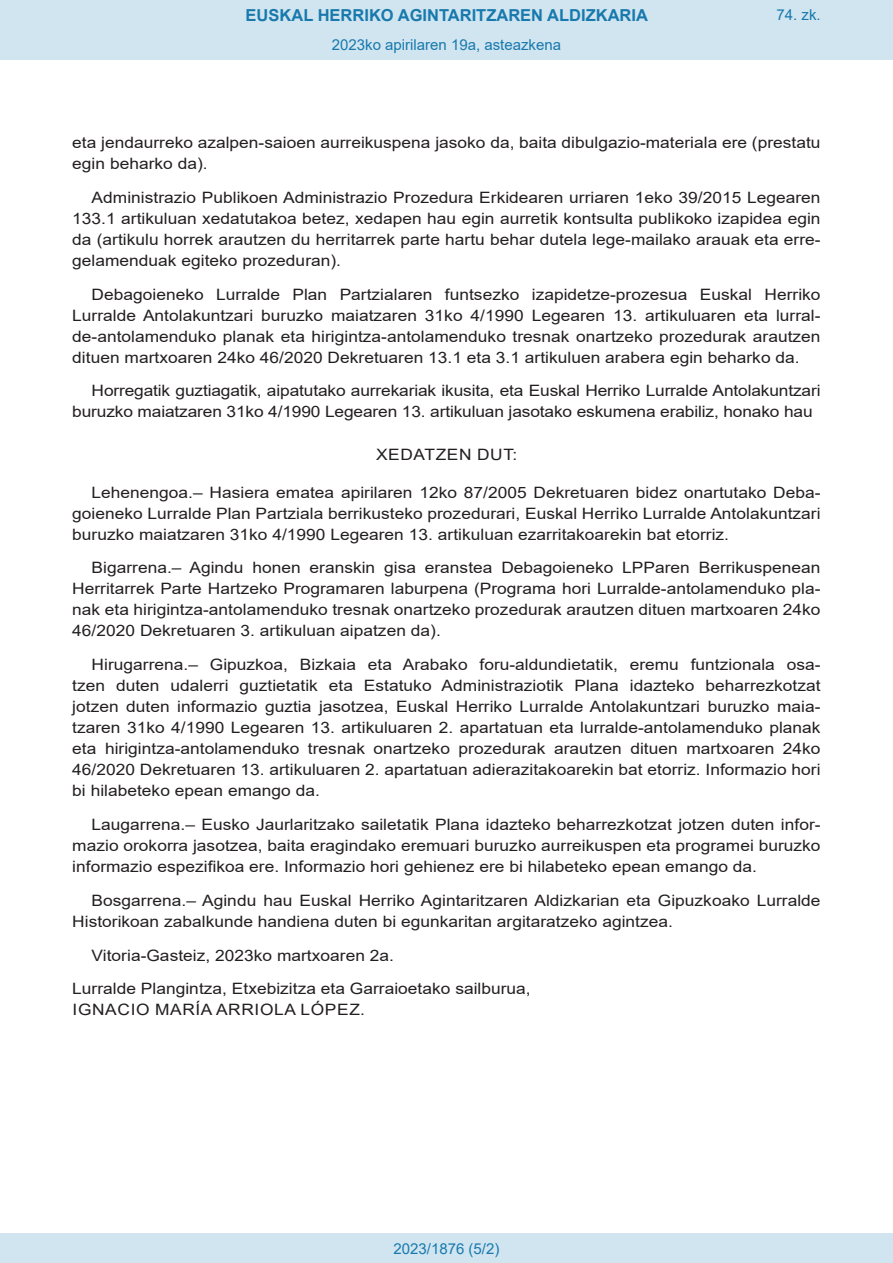
<style>
.page{position:relative;width:893px;height:1263px;background:#fff}
.page>*{position:absolute;margin:0;border:0;box-sizing:border-box;transform-origin:0 0}
.t1{font:700 16.5px "Arial";color:#1879ad}
.BOPVDetalle{font:15.6px/21px "Arial";color:#231f20;text-align:justify;scale:1.11 1}
.BOPVFirmaPuesto{font:15.6px "Arial";color:#231f20;scale:1.11 1}
.BOPVFirmaLugFec{font:15.6px "Arial";color:#231f20;scale:1.11 1}
.BOPVFirmaNombre{font:15.6px "Arial";letter-spacing:.035em;color:#231f20;scale:1.11 1}
.BOPVClave{font:15.6px "Arial";letter-spacing:.035em;color:#231f20;scale:1.11 1}
.Paginacion_Centro{font:15px "Arial";color:#1879ad}
</style>
<div class="page">
<div style="left:0;top:0;width:893px;height:60px;background:#d0e5f0"></div>
<div style="left:0;top:1233px;width:893px;height:30px;background:#d0e5f0"></div>
<p class="t1" style="left:246px;top:3px;width:404px">EUSKAL HERRIKO AGINTARITZAREN ALDIZKARIA</p>
<p class="Paginacion_Centro" style="left:332px;top:35px;width:231px">2023ko apirilaren 19a, asteazkena</p>
<p class="Paginacion_Centro" style="left:776px;top:5px;width:46px">74. zk.</p>
<p class="BOPVDetalle" style="left:72px;top:132px;width:676px">eta jendaurreko azalpen-saioen aurreikuspena jasoko da, baita dibulgazio-materiala ere (prestatu egin beharko da).</p>
<p class="BOPVDetalle" style="left:72px;top:187px;width:676px;text-indent:19px">Administrazio Publikoen Administrazio Prozedura Erkidearen urriaren 1eko 39/2015 Legearen 133.1 artikuluan xedatutakoa betez, xedapen hau egin aurretik kontsulta publikoko izapidea egin da (artikulu horrek arautzen du herritarrek parte hartu behar dutela lege-mailako arauak eta erre&shy;gelamenduak egiteko prozeduran).</p>
<p class="BOPVDetalle" style="left:72px;top:284px;width:676px;text-indent:19px">Debagoieneko Lurralde Plan Partzialaren funtsezko izapidetze-prozesua Euskal Herriko Lurralde Antolakuntzari buruzko maiatzaren 31ko 4/1990 Legearen 13. artikuluaren eta lurral&shy;de-antolamenduko planak eta hirigintza-antolamenduko tresnak onartzeko prozedurak arautzen dituen martxoaren 24ko 46/2020 Dekretuaren 13.1 eta 3.1 artikuluen arabera egin beharko da.</p>
<p class="BOPVDetalle" style="left:72px;top:380px;width:676px;text-indent:19px">Horregatik guztiagatik, aipatutako aurrekariak ikusita, eta Euskal Herriko Lurralde Antolakuntzari buruzko maiatzaren 31ko 4/1990 Legearen 13. artikuluan jasotako eskumena erabiliz, honako hau</p>
<p class="BOPVClave" style="left:376px;top:443px;width:129px">XEDATZEN DUT:</p>
<p class="BOPVDetalle" style="left:72px;top:482px;width:676px;text-indent:19px">Lehenengoa.– Hasiera ematea apirilaren 12ko 87/2005 Dekretuaren bidez onartutako Deba&shy;goieneko Lurralde Plan Partziala berrikusteko prozedurari, Euskal Herriko Lurralde Antolakuntzari buruzko maiatzaren 31ko 4/1990 Legearen 13. artikuluan ezarritakoarekin bat etorriz.</p>
<p class="BOPVDetalle" style="left:72px;top:557px;width:676px;text-indent:19px">Bigarrena.– Agindu honen eranskin gisa eranstea Debagoieneko LPParen Berrikuspenean Herritarrek Parte Hartzeko Programaren laburpena (Programa hori Lurralde-antolamenduko pla&shy;nak eta hirigintza-antolamenduko tresnak onartzeko prozedurak arautzen dituen martxoaren 24ko 46/2020 Dekretuaren 3. artikuluan aipatzen da).</p>
<p class="BOPVDetalle" style="left:72px;top:654px;width:676px;text-indent:19px">Hirugarrena.– Gipuzkoa, Bizkaia eta Arabako foru-aldundietatik, eremu funtzionala osa&shy;tzen duten udalerri guztietatik eta Estatuko Administraziotik Plana idazteko beharrezkotzat jotzen duten informazio guztia jasotzea, Euskal Herriko Lurralde Antolakuntzari buruzko maia&shy;tzaren 31ko 4/1990 Legearen 13. artikuluaren 2. apartatuan eta lurralde-antolamenduko planak eta hirigintza-antolamenduko tresnak onartzeko prozedurak arautzen dituen martxoaren 24ko 46/2020 Dekretuaren 13. artikuluaren 2. apartatuan adierazitakoarekin bat etorriz. Informazio hori bi hilabeteko epean emango da.</p>
<p class="BOPVDetalle" style="left:72px;top:814px;width:676px;text-indent:19px">Laugarrena.– Eusko Jaurlaritzako sailetatik Plana idazteko beharrezkotzat jotzen duten infor&shy;mazio orokorra jasotzea, baita eragindako eremuari buruzko aurreikuspen eta programei buruzko informazio espezifikoa ere. Informazio hori gehienez ere bi hilabeteko epean emango da.</p>
<p class="BOPVDetalle" style="left:72px;top:890px;width:676px;text-indent:19px">Bosgarrena.– Agindu hau Euskal Herriko Agintaritzaren Aldizkarian eta Gipuzkoako Lurralde<br>Historikoan zabalkunde handiena duten bi egunkaritan argitaratzeko agintzea.</p>
<p class="BOPVFirmaLugFec" style="left:92px;top:944px;width:274px">Vitoria-Gasteiz, 2023ko martxoaren 2a.</p>
<p class="BOPVFirmaPuesto" style="left:72px;top:978px;width:415px">Lurralde Plangintza, Etxebizitza eta Garraioetako sailburua,</p>
<p class="BOPVFirmaNombre" style="left:73px;top:999px;width:265px">IGNACIO MARÍA ARRIOLA LÓPEZ.</p>
<p class="Paginacion_Centro" style="left:393px;top:1238px;width:107px">2023/1876 (5/2)</p>
</div>
